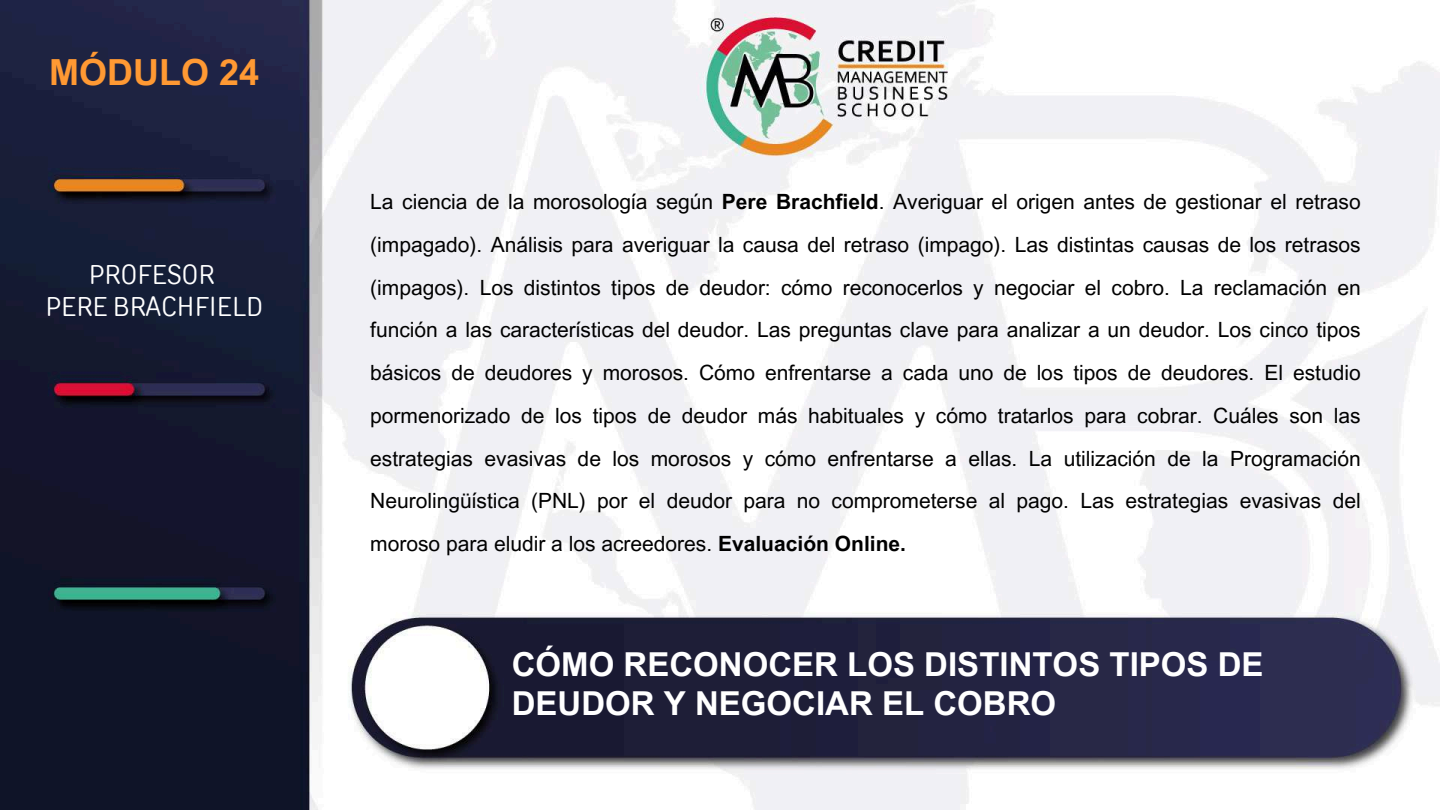
<style>
.page{position:relative;width:1440px;height:810px;background:#fff}
.page>*{position:absolute;margin:0;border:0;box-sizing:border-box;transform-origin:0 0}
.t1{font:700 36px "Arial MT Pro";color:#f93}
.t2{font:700 33px/39px "Arial MT Pro";color:#fff}
.t3{font:27px/32.2px "TT Rounds Condensed";letter-spacing:.01em;color:#fff;text-align:center}
.t4{font:21px/42.8px "Arial MT Pro";color:#000;text-align:justify}
.s1{font-weight:700}
</style>
<div class="page">
<img style="left:0;top:0;width:1440px;height:810px">
<h1 class="t1" style="left:49px;top:59px;width:212px">MÓDULO 24</h1>
<p class="t3" style="left:45px;top:258px;width:219px">PROFESOR<br>PERE BRACHFIELD</p>
<p class="t4" style="left:370px;top:183px;width:992px">La ciencia de la morosología según <span class="s1">Pere Brachfield</span>. Averiguar el origen antes de gestionar el retraso (impagado). Análisis para averiguar la causa del retraso (impago). Las distintas causas de los retrasos (impagos). Los distintos tipos de deudor: cómo reconocerlos y negociar el cobro. La reclamación en función a las características del deudor. Las preguntas clave para analizar a un deudor. Los cinco tipos básicos de deudores y morosos. Cómo enfrentarse a cada uno de los tipos de deudores. El estudio pormenorizado de los tipos de deudor más habituales y cómo tratarlos para cobrar. Cuáles son las estrategias evasivas de los morosos y cómo enfrentarse a ellas. La utilización de la Programación Neurolingüística (PNL) por el deudor para no comprometerse al pago. Las estrategias evasivas del moroso para eludir a los acreedores. <span class="s1">Evaluación Online.</span></p>
<h2 class="t2" style="left:512px;top:649px;width:753px">CÓMO RECONOCER LOS DISTINTOS TIPOS DE<br>DEUDOR Y NEGOCIAR EL COBRO</h2>
</div>
